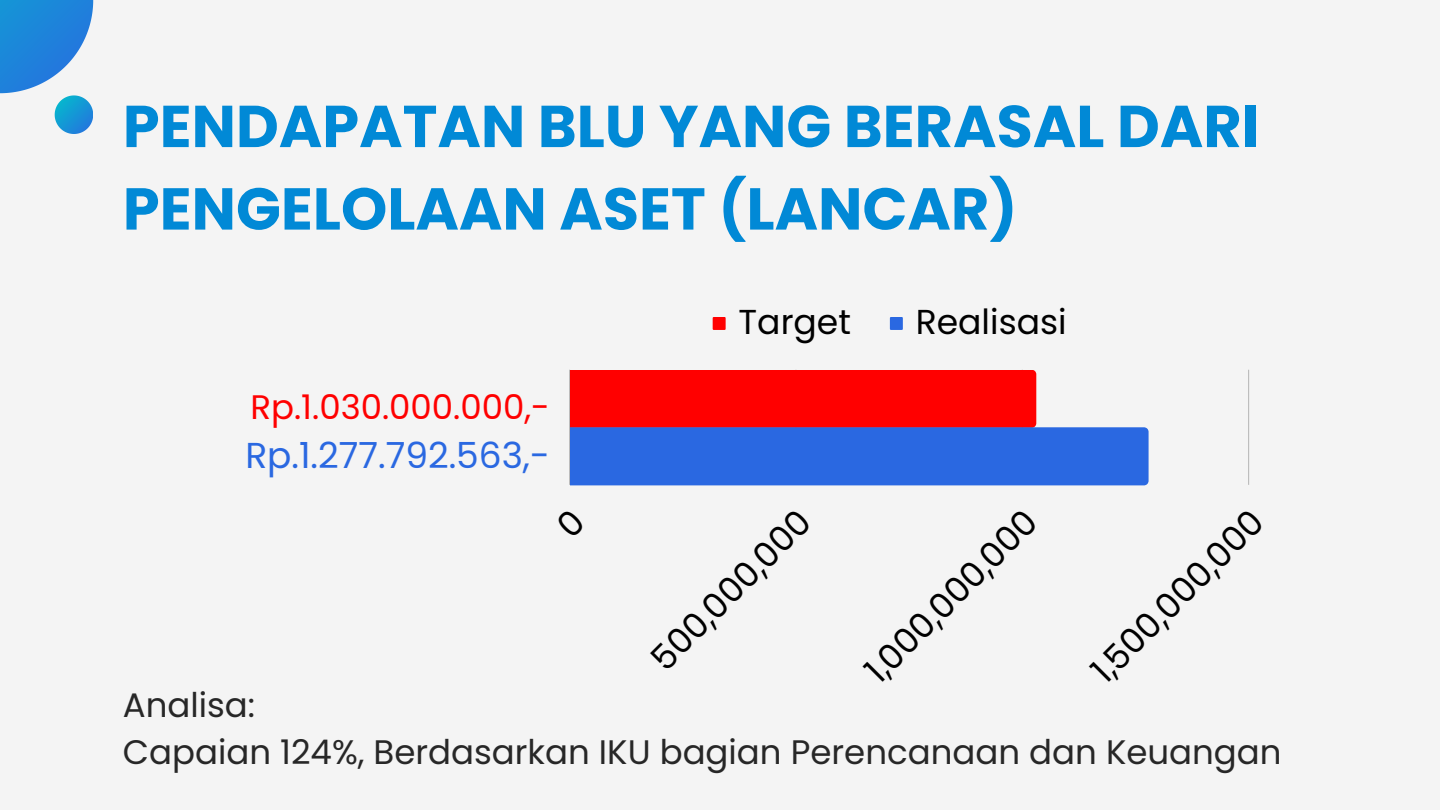
<style>
.page{position:relative;width:1440px;height:810px;background:#f4f4f4}
.page>*{position:absolute;margin:0;border:0;box-sizing:border-box;transform-origin:0 0}
.t1{font:700 59px/82.5px "Poppins";color:#0189d6}
.t2{font:36px "Poppins";color:#2a68e1}
.t3{font:34.6px "Poppins";color:#000}
.t4{font:34px "Poppins";color:#272727}
.t5{font:34px "Poppins";color:#f00}
</style>
<div class="page">
<div style="left:713px;top:317px;width:13px;height:13px;background:#f00"></div>
<div style="left:890px;top:317px;width:13px;height:13px;background:#2a68e1"></div>
<svg style="left:569px;top:370px;width:680px;height:115px;fill:#2a68e1"></svg>
<div style="left:570px;top:370px;width:466px;height:58px;background:#f00"></div>
<svg style="left:1144px;top:427px;width:5px;height:58px"></svg>
<svg style="left:0;top:0;width:93px;height:134px"></svg>
<p class="t1" style="left:123px;top:85px;width:1138px">PENDAPATAN BLU YANG BERASAL DARI<br>PENGELOLAAN ASET (LANCAR)</p>
<p class="t5" style="left:251px;top:383px;width:301px">Rp.1.030.000.000,-</p>
<p class="t2" style="left:245px;top:430px;width:306px">Rp.1.277.792.563,-</p>
<p class="t3" style="left:739px;top:298px;width:114px">Target</p>
<p class="t3" style="left:916px;top:298px;width:152px">Realisasi</p>
<p class="t3" style="left:640px;top:647px;width:211px;rotate:-45deg">500,000,000</p>
<p class="t3" style="left:854px;top:660px;width:229px;rotate:-45deg">1,000,000,000</p>
<p class="t3" style="left:1080px;top:660px;width:229px;rotate:-45deg">1,500,000,000</p>
<p class="t4" style="left:123px;top:681px;width:134px">Analisa:</p>
<p class="t4" style="left:123px;top:729px;width:1160px">Capaian 124%, Berdasarkan IKU bagian Perencanaan dan Keuangan</p>
</div>
